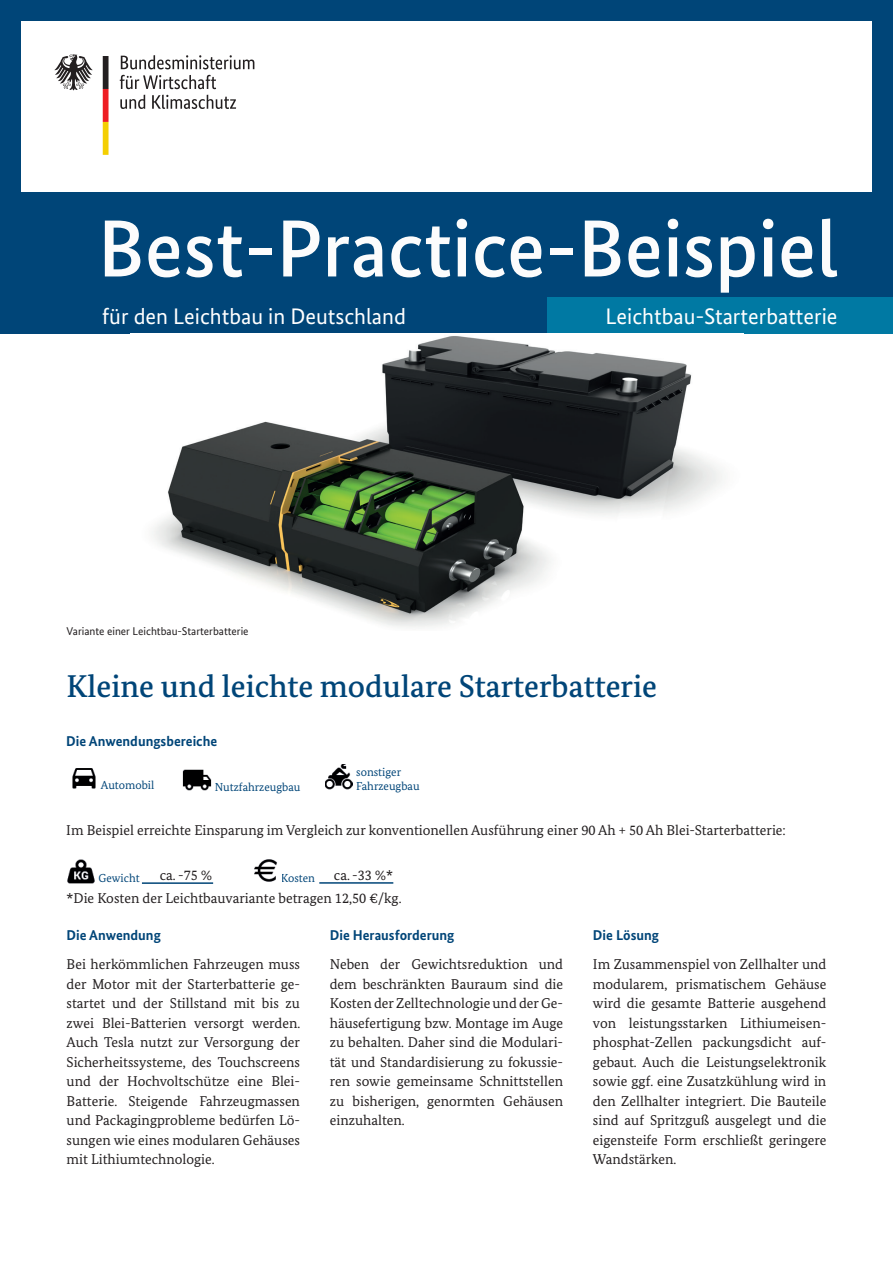
<style>
.page{position:relative;width:893px;height:1263px;background:#fff}
.page>*{position:absolute;margin:0;border:0;box-sizing:border-box;transform-origin:0 0}
.t1{font:500 81px "Bundes Sans";color:#fcfcfc}
.t2{font:500 31.5px "Bundes Serif";color:#004578}
.t3{font:22.5px "Bundes Sans";color:#fff}
.t4{font:14.25px/19.5px "Bundes Serif";color:#231f20;text-align:justify}
.t5{font:700 14.25px "Bundes Sans";color:#004578}
.t6{font:11.55px/14px "Bundes Serif";color:#004578}
.t7{font:11.25px "Bundes Sans";color:#231f20}
</style>
<div class="page">
<div style="left:0;top:0;width:893px;height:334px;background:#004578"></div>
<div style="left:22px;top:21px;width:850px;height:170px;background:#fff"></div>
<svg style="left:120px;top:55px;width:134px;height:54px"></svg>
<svg style="left:54px;top:54px;width:39px;height:36px"></svg>
<svg style="left:103px;top:56px;width:6px;height:99px"></svg>
<div style="left:548px;top:297px;width:345px;height:37px;background:#0079a3"></div>
<img style="left:325px;top:764px;width:27px;height:26px">
<img style="left:67px;top:859px;width:28px;height:25px">
<hr style="left:142px;top:882px;width:71px;height:2px;background:#004578">
<img style="left:72px;top:768px;width:24px;height:21px">
<img style="left:152px;top:336px;width:570px;height:291px">
<img style="left:182px;top:769px;width:30px;height:22px">
<hr style="left:319px;top:882px;width:74px;height:2px;background:#004578">
<img style="left:254px;top:859px;width:23px;height:23px">
<h1 class="t1" style="left:98px;top:199px;width:742px">Best-Practice-Beispiel</h1>
<h3 class="t3" style="left:102px;top:303px;width:305px">für den Leichtbau in Deutschland</h3>
<h3 class="t3" style="left:605px;top:303px;width:233px">Leichtbau-Starterbatterie</h3>
<p class="t7" style="left:67px;top:624px;width:184px">Variante einer Leichtbau-Starterbatterie</p>
<h2 class="t2" style="left:67px;top:667px;width:592px">Kleine und leichte modulare Starterbatterie</h2>
<p class="t5" style="left:66px;top:732px;width:152px">Die Anwendungsbereiche</p>
<p class="t6" style="left:356px;top:765px;width:65px">sonstiger<br>Fahrzeugbau</p>
<p class="t4" style="left:66px;top:820px;width:721px">Im Beispiel erreichte Einsparung im Vergleich zur konventionellen Ausführung einer 90 Ah + 50 Ah Blei-Starterbatterie:</p>
<p class="t6" style="left:98px;top:871px;width:43px">Gewicht</p>
<p class="t4" style="left:160px;top:865px;width:54px">ca. -75 %</p>
<p class="t6" style="left:101px;top:778px;width:55px">Automobil</p>
<p class="t6" style="left:215px;top:780px;width:87px">Nutzfahrzeugbau</p>
<p class="t6" style="left:281px;top:871px;width:36px">Kosten</p>
<p class="t4" style="left:334px;top:865px;width:60px">ca. -33 %*</p>
<p class="t4" style="left:67px;top:888px;width:336px">*Die Kosten der Leichtbauvariante betragen 12,50 €/kg.</p>
<p class="t5" style="left:67px;top:926px;width:96px">Die Anwendung</p>
<p class="t5" style="left:330px;top:926px;width:126px">Die Herausforderung</p>
<p class="t5" style="left:593px;top:926px;width:68px">Die Lösung</p>
<p class="t4" style="left:330px;top:954px;width:235px">Neben der Gewichtsreduktion und dem beschränkten Bauraum sind die Kosten der Zelltechnologie und der Ge&shy;häusefertigung bzw. Montage im Auge zu behalten. Daher sind die Modulari&shy;tät und Standardisierung zu fokussie&shy;ren sowie gemeinsame Schnittstellen zu bisherigen, genormten Gehäusen einzuhalten.</p>
<p class="t4" style="left:67px;top:954px;width:235px">Bei herkömmlichen Fahrzeugen muss der Motor mit der Starterbatterie ge&shy;startet und der Stillstand mit bis zu zwei Blei-Batterien versorgt werden.<br>Auch Tesla nutzt zur Versorgung der Sicherheitssysteme, des Touchscreens und der Hochvoltschütze eine Blei-Batterie. Steigende Fahrzeugmassen und Packagingprobleme bedürfen Lö&shy;sungen wie eines modularen Gehäuses mit Lithiumtechnologie.</p>
<p class="t4" style="left:593px;top:954px;width:235px">Im Zusammenspiel von Zellhalter und modularem, prismatischem Gehäuse wird die gesamte Batterie ausgehend von leistungsstarken Lithiumeisen&shy;phosphat-Zellen packungsdicht auf&shy;gebaut. Auch die Leistungselektronik sowie ggf. eine Zusatzkühlung wird in den Zellhalter integriert. Die Bauteile sind auf Spritzguß ausgelegt und die eigensteife Form erschließt geringere Wandstärken.</p>
</div>
